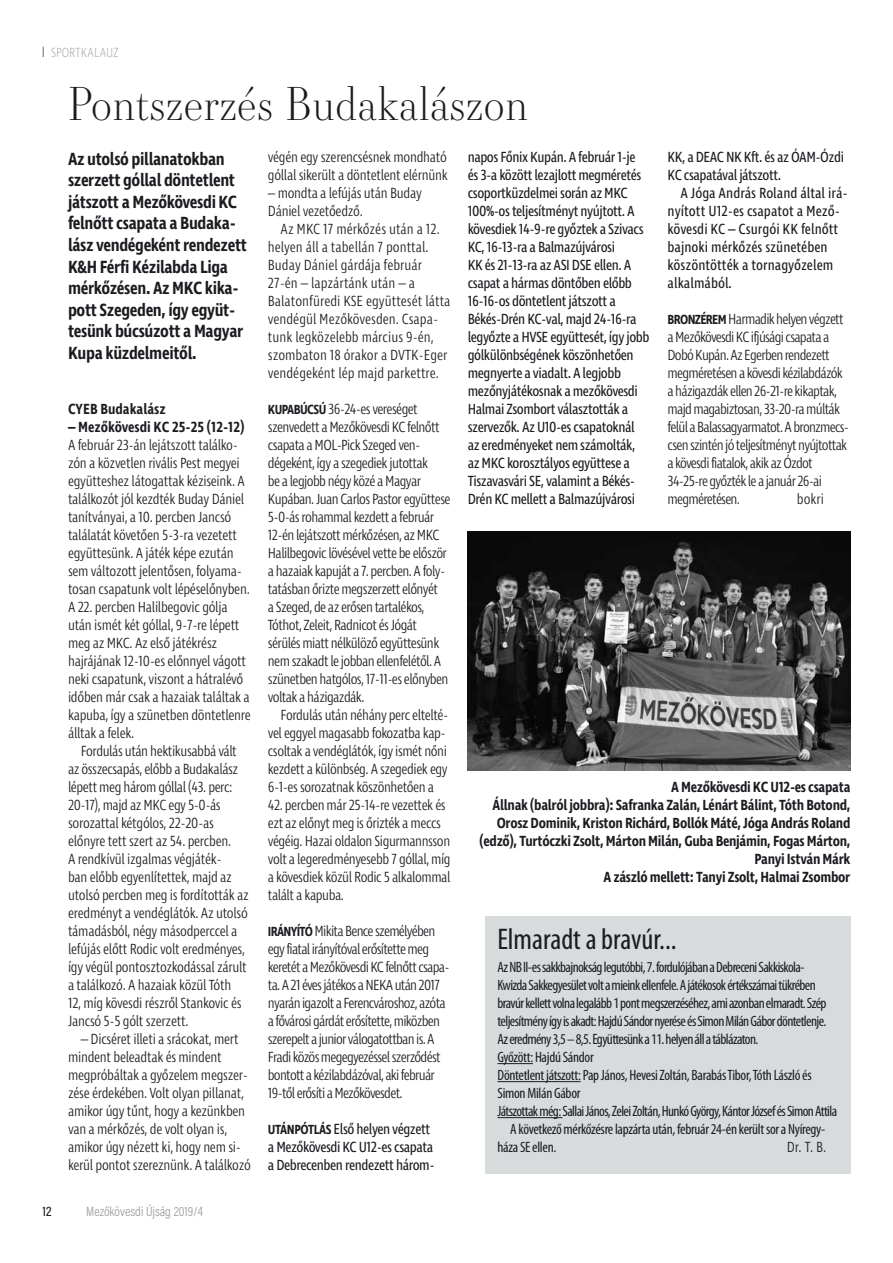
<style>
.page{position:relative;width:893px;height:1263px;background:#fff}
.page>*{position:absolute;margin:0;border:0;box-sizing:border-box;transform-origin:0 0}
.t1{font:300 45px "Essonnes Display";color:#1b1c20}
.t2{font:condensed 30px "Myriad Pro";color:#1b1c20}
.t3{font:600 18px/21.6px "Ingra Cd";letter-spacing:-.02em;color:#1b1c20}
.t4{font:300 15px/18px "Ingra Cd";letter-spacing:-.03em;color:#1b1c20}
.t5{font:15px/18px "Ingra Cd";letter-spacing:-.03em;color:#1b1c20}
.t6{font:300 15px/18px "Ingra Cd";letter-spacing:-.05em;color:#1b1c20}
.t7{font:condensed 15px "Myriad Pro";letter-spacing:-.04em;color:#1b1c20}
.t8{font:600 15px/18px "Ingra Cd";letter-spacing:-.02em;color:#1b1c20;text-align:right}
.t9{font:300 15px/18px "Ingra Cd";color:#1b1c20}
.t10{font:condensed 15px "Myriad Pro";letter-spacing:-.02em;color:#1b1c20}
.t11{font:15px/18px "Ingra Cd";color:#1b1c20}
.t12{font:600 15px "Ingra Cd";color:#1b1c20}
.t13{font:300 13.5px "Acumin Pro Cond";color:#98989c}
.t14{font:200 13.5px "Ingra Cd";letter-spacing:.005em;color:#98989c}
.t15{font:500 13.5px "Acumin Pro Cond";color:#1b1c20}
.s1{font-weight:600;font-size:13.5px}
</style>
<div class="page">
<div style="left:485px;top:916px;width:365px;height:258px;background:#d8dbdc"></div>
<hr style="left:497px;top:1063px;width:36px;height:1px;background:#1b1c20">
<hr style="left:497px;top:1081px;width:84px;height:1px;background:#1b1c20">
<hr style="left:497px;top:1117px;width:65px;height:1px;background:#1b1c20">
<img style="left:468px;top:531px;width:382px;height:239px">
<p class="t14" style="left:51px;top:44px;width:69px">SPORTKALAUZ</p>
<h1 class="t1" style="left:68px;top:72px;width:461px">Pontszerzés Budakalászon</h1>
<p class="t3" style="left:68px;top:149px;width:181px">Az utolsó pillanatokban szerzett góllal döntetlent játszott a Mezőkövesdi KC felnőtt csapata a Budaka&shy;lász vendégeként rendezett<br>K&amp;H Férfi Kézilabda Liga mérkőzésen. Az MKC kika&shy;pott Szegeden, így együt&shy;tesünk búcsúzott a Magyar<br>Kupa küzdelmeitől.</p>
<p class="t5" style="left:468px;top:149px;width:183px">napos Főnix Kupán. A február 1-je és 3-a között lezajlott megméretés csoportküzdelmei során az MKC 100%-os teljesítményt nyújtott. A kövesdiek 14-9-re győztek a Szivacs KC, 16-13-ra a Balmazújvárosi<br>KK és 21-13-ra az ASI DSE ellen. A csapat a hármas döntőben előbb 16-16-os döntetlent játszott a Békés-Drén KC-val, majd 24-16-ra legyőzte a HVSE együttesét, így jobb gólkülönbségének köszönhetően megnyerte a viadalt. A legjobb mezőnyjátékosnak a mezőkövesdi Halmai Zsombort választották a szervezők. Az U10-es csapatoknál az eredményeket nem számolták, az MKC korosztályos együttese a Tiszavasvári SE, valamint a Békés-Drén KC mellett a Balmazújvárosi</p>
<p class="t5" style="left:668px;top:149px;width:178px">KK, a DEAC NK Kft. és az ÓAM-Ózdi<br>KC csapatával játszott.</p>
<p class="t4" style="left:268px;top:149px;width:181px">végén egy szerencsésnek mondható góllal sikerült a döntetlent elérnünk</p>
<p class="t4" style="left:268px;top:185px;width:155px">– mondta a lefújás után Buday<br>Dániel vezetőedző.</p>
<p class="t9" style="left:268px;top:221px;width:184px;text-indent:13px">Az MKC 17 mérkőzés után a 12. helyen áll a tabellán 7 ponttal.<br>Buday Dániel gárdája február<br>27-én – lapzártánk után – a<br>Balatonfüredi KSE együttesét látta vendégül Mezőkövesden. Csapa&shy;tunk legközelebb március 9-én, szombaton 18 órakor a DVTK-Eger vendégeként lép majd parkettre.</p>
<p class="t4" style="left:268px;top:401px;width:184px"><span class="s1">KUPABÚCSÚ</span> 36-24-es vereséget szenvedett a Mezőkövesdi KC felnőtt csapata a MOL-Pick Szeged ven&shy;dégeként, így a szegediek jutottak<br>be a legjobb négy közé a Magyar Kupában. Juan Carlos Pastor együttese 5-0-ás rohammal kezdett a február 12-én lejátszott mérkőzésen, az MKC Halilbegovic lövésével vette be először a hazaiak kapuját a 7. percben. A foly&shy;tatásban őrizte megszerzett előnyét<br>a Szeged, de az erősen tartalékos, Tóthot, Zeleit, Radnicot és Jógát sérülés miatt nélkülöző együttesünk nem szakadt le jobban ellenfelétől. A szünetben hatgólos, 17-11-es előnyben voltak a házigazdák.</p>
<p class="t4" style="left:268px;top:707px;width:182px;text-indent:13px">Fordulás után néhány perc eltelté&shy;vel eggyel magasabb fokozatba kap&shy;csoltak a vendéglátók, így ismét nőni kezdett a különbség. A szegediek egy 6-1-es sorozatnak köszönhetően a</p>
<p class="t4" style="left:268px;top:797px;width:184px">42. percben már 25-14-re vezettek és ezt az előnyt meg is őrizték a meccs végéig. Hazai oldalon Sigurmannsson volt a legeredményesebb 7 góllal, míg a kövesdiek közül Rodic 5 alkalommal talált a kapuba.</p>
<p class="t6" style="left:268px;top:923px;width:183px"><span class="s1">IRÁNYÍTÓ</span> Mikita Bence személyében egy fiatal irányítóval erősítette meg keretét a Mezőkövesdi KC felnőtt csapa&shy;ta. A 21 éves játékos a NEKA után 2017 nyarán igazolt a Ferencvároshoz, azóta a fővárosi gárdát erősítette, miközben szerepelt a junior válogatottban is. A Fradi közös megegyezéssel szerződést bontott a kézilabdázóval, aki február 19-től erősíti a Mezőkövesdet.</p>
<p class="t5" style="left:268px;top:1121px;width:168px"><span class="s1">UTÁNPÓTLÁS</span> Első helyen végzett a Mezőkövesdi KC U12-es csapata a Debrecenben rendezett három-</p>
<p class="t11" style="left:668px;top:185px;width:181px;text-indent:13px">A Jóga András Roland által irá&shy;nyított U12-es csapatot a Mező&shy;kövesdi KC – Csurgói KK felnőtt bajnoki mérkőzés szünetében köszöntötték a tornagyőzelem alkalmából.</p>
<p class="t6" style="left:668px;top:311px;width:183px"><span class="s1">BRONZÉREM</span> Harmadik helyen végzett a Mezőkövesdi KC ifjúsági csapata a Dobó Kupán. Az Egerben rendezett megméretésen a kövesdi kézilabdázók a házigazdák ellen 26-21-re kikaptak, majd magabiztosan, 33-20-ra múlták felül a Balassagyarmatot. A bronzmec - csen szintén jó teljesítményt nyújtottak a kövesdi fiatalok, akik az Ózdot 34-25-re győzték le a január 26-ai megméretésen.</p>
<p class="t12" style="left:68px;top:400px;width:99px">CYEB Budakalász</p>
<p class="t12" style="left:68px;top:418px;width:178px">– Mezőkövesdi KC 25-25 (12-12)</p>
<p class="t4" style="left:68px;top:437px;width:184px">A február 23-án lejátszott találko&shy;zón a közvetlen rivális Pest megyei együtteshez látogattak kéziseink. A találkozót jól kezdték Buday Dániel tanítványai, a 10. percben Jancsó találatát követően 5-3-ra vezetett együttesünk. A játék képe ezután sem változott jelentősen, folyama&shy;tosan csapatunk volt lépéselőnyben.<br>A 22. percben Halilbegovic gólja után ismét két góllal, 9-7-re lépett meg az MKC. Az első játékrész hajrájának 12-10-es előnnyel vágott neki csapatunk, viszont a hátralévő időben már csak a hazaiak találtak a kapuba, így a szünetben döntetlenre álltak a felek.</p>
<p class="t4" style="left:68px;top:743px;width:182px;text-indent:13px">Fordulás után hektikusabbá vált az összecsapás, előbb a Budakalász lépett meg három góllal (43. perc:<br>20-17), majd az MKC egy 5-0-ás sorozattal kétgólos, 22-20-as előnyre tett szert az 54. percben.<br>A rendkívül izgalmas végjáték-<br>ban előbb egyenlítettek, majd az utolsó percben meg is fordították az eredményt a vendéglátók. Az utolsó támadásból, négy másodperccel a lefújás előtt Rodic volt eredményes, így végül pontosztozkodással zárult a találkozó. A hazaiak közül Tóth<br>12, míg kövesdi részről Stankovic és Jancsó 5-5 gólt szerzett.</p>
<p class="t4" style="left:68px;top:1031px;width:184px;text-indent:13px">– Dicséret illeti a srácokat, mert mindent beleadtak és mindent megpróbáltak a győzelem megszer&shy;zése érdekében. Volt olyan pillanat, amikor úgy tűnt, hogy a kezünkben van a mérkőzés, de volt olyan is, amikor úgy nézett ki, hogy nem si&shy;kerül pontot szereznünk. A találkozó</p>
<p class="t4" style="left:797px;top:491px;width:29px">bokri</p>
<p class="t8" style="left:479px;top:779px;width:372px">A Mezőkövesdi KC U12-es csapata<br>Állnak (balról jobbra): Safranka Zalán, Lénárt Bálint, Tóth Botond, Orosz Dominik, Kriston Richárd, Bollók Máté, Jóga András Roland (edző), Turtóczki Zsolt, Márton Milán, Guba Benjámin, Fogas Márton, Panyi István Márk<br>A zászló mellett: Tanyi Zsolt, Halmai Zsombor</p>
<h2 class="t2" style="left:497px;top:921px;width:181px">Elmaradt a bravúr...</h2>
<p class="t7" style="left:497px;top:958px;width:308px">Az NB II-es sakkbajnokság legutóbbi, 7. fordulójában a Debreceni Sakkiskola-</p>
<p class="t7" style="left:497px;top:976px;width:320px">Kwizda Sakkegyesület volt a mieink ellenfele. A játékosok értékszámai tükrében</p>
<p class="t7" style="left:497px;top:994px;width:330px">bravúr kellett volna legalább 1 pont megszerzéséhez, ami azonban elmaradt. Szép</p>
<p class="t7" style="left:497px;top:1012px;width:330px">teljesítmény így is akadt: Hajdú Sándor nyerése és Simon Milán Gábor döntetlenje.</p>
<p class="t7" style="left:497px;top:1030px;width:262px">Az eredmény 3,5 – 8,5. Együttesünk a 11. helyen áll a táblázaton.</p>
<p class="t10" style="left:497px;top:1048px;width:98px">Győzött: Hajdú Sándor</p>
<p class="t10" style="left:497px;top:1066px;width:316px">Döntetlent játszott: Pap János, Hevesi Zoltán, Barabás Tibor, Tóth László és</p>
<p class="t10" style="left:497px;top:1084px;width:84px">Simon Milán Gábor</p>
<p class="t7" style="left:497px;top:1102px;width:341px">Játszottak még: Sallai János, Zelei Zoltán, Hunkó György, Kántor József és Simon Attila</p>
<p class="t10" style="left:510px;top:1120px;width:316px">A következő mérkőzésre lapzárta után, február 24-én került sor a Nyíregy-</p>
<p class="t10" style="left:497px;top:1138px;width:60px">háza SE ellen.</p>
<p class="t4" style="left:787px;top:1139px;width:41px">Dr. T. B.</p>
<p class="t15" style="left:43px;top:1202px;width:11px">12</p>
<p class="t13" style="left:86px;top:1202px;width:118px">Mezőkövesdi Újság 2019/4</p>
</div>
